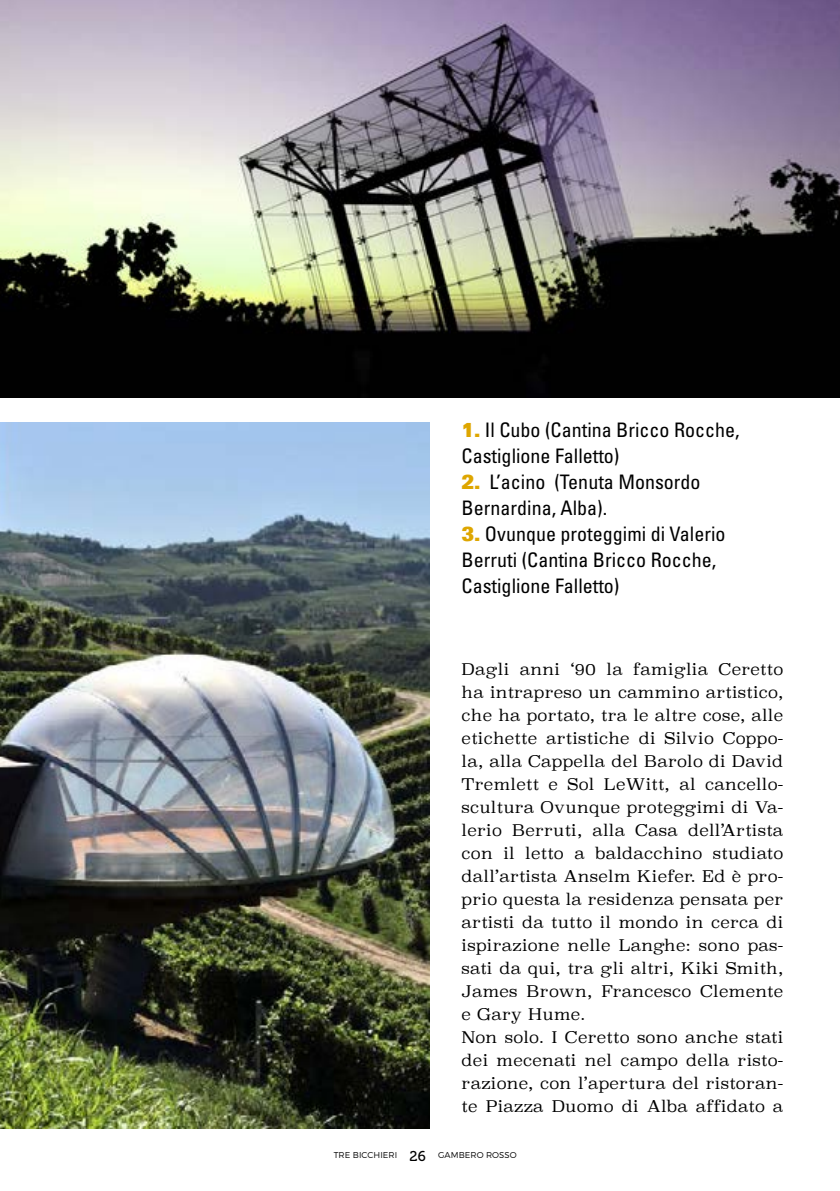
<style>
.page{position:relative;width:840px;height:1191px;background:#fff}
.page>*{position:absolute;margin:0;border:0;box-sizing:border-box;transform-origin:0 0}
.t1{font:condensed 20px/26px "Univers LT Std";color:#000}
.t2{font:300 16px/23px "Superclarendon";letter-spacing:.02em;color:#000}
.t3{font:300 8.6px "Montserrat";letter-spacing:.01em;color:#000}
.s1{font-family:"Univers LT Std X Black Ex";font-stretch:normal;color:#dea600}
.s2{font-family:"Museo 500";font-weight:400;font-size:14.2px}
</style>
<div class="page">
<img style="left:0;top:422px;width:429px;height:706px">
<hr style="left:839px;top:0;width:1px;height:268px;background:#f0d18c">
<img style="left:0;top:0;width:839px;height:398px">
<p class="t1" style="left:461px;top:416px;width:279px"><span class="s1">1.</span> Il Cubo (Cantina Bricco Rocche,<br>Castiglione Falletto)</p>
<p class="t1" style="left:461px;top:468px;width:240px"><span class="s1">2.</span> L’acino (Tenuta Monsordo<br>Bernardina, Alba).</p>
<p class="t1" style="left:461px;top:520px;width:265px"><span class="s1">3.</span> Ovunque proteggimi di Valerio<br>Berruti (Cantina Bricco Rocche,<br>Castiglione Falletto)</p>
<p class="t2" style="left:461px;top:659px;width:323px">Dagli anni ‘90 la famiglia Ceretto ha intrapreso un cammino artistico, che ha portato, tra le altre cose, alle etichette artistiche di Silvio Coppo&shy;la, alla Cappella del Barolo di David Tremlett e Sol LeWitt, al cancello&shy;scultura Ovunque proteggimi di Va&shy;lerio Berruti, alla Casa dell’Artista con il letto a baldacchino studiato dall’artista Anselm Kiefer. Ed è pro&shy;prio questa la residenza pensata per artisti da tutto il mondo in cerca di ispirazione nelle Langhe: sono pas&shy;sati da qui, tra gli altri, Kiki Smith, James Brown, Francesco Clemente e Gary Hume.<br>Non solo. I Ceretto sono anche stati dei mecenati nel campo della risto&shy;razione, con l’apertura del ristoran&shy;te Piazza Duomo di Alba affidato a</p>
<p class="t3" style="left:333px;top:1150px;width:184px">TRE BICCHIERI <span class="s2">26</span> GAMBERO ROSSO</p>
</div>
